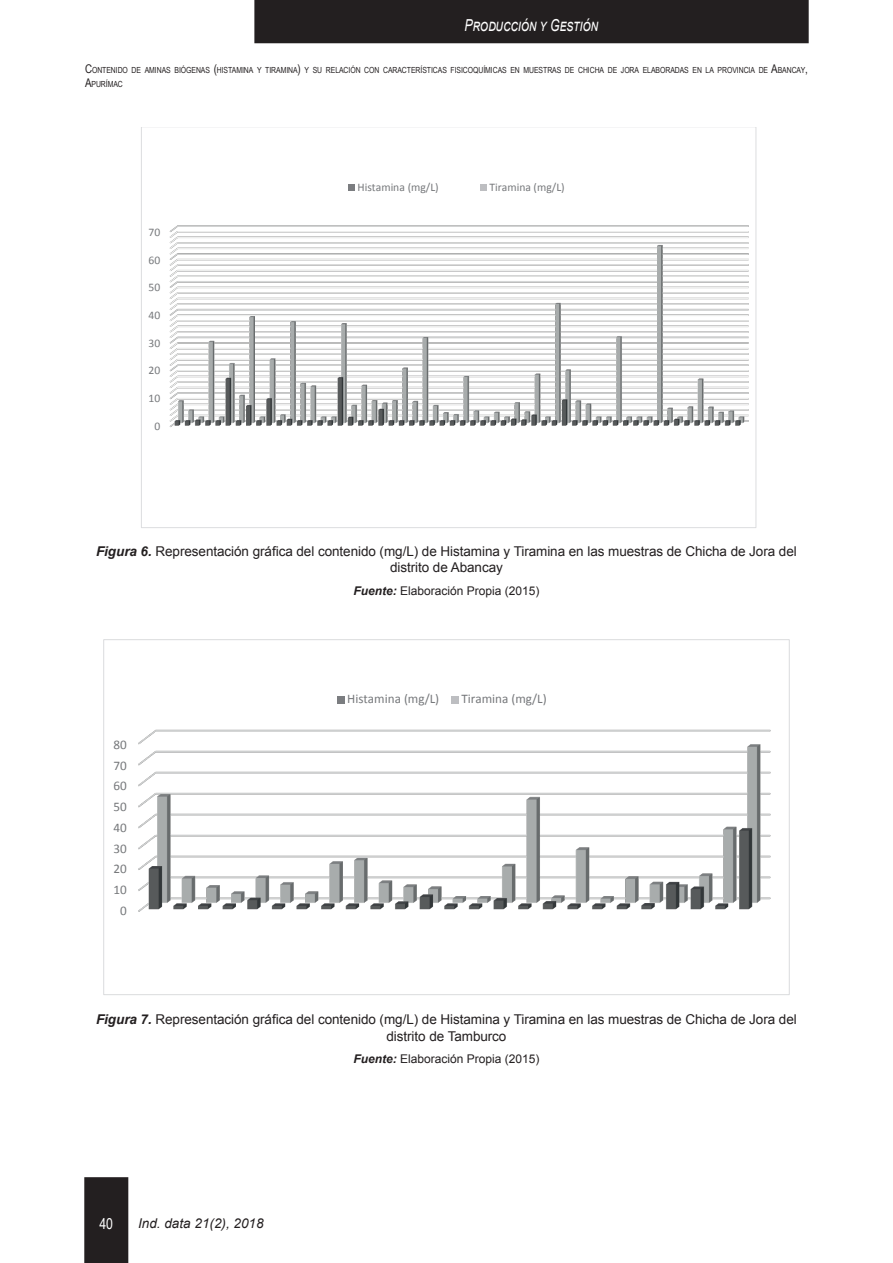
<style>
.page{position:relative;width:893px;height:1263px;background:#fff}
.page>*{position:absolute;margin:0;border:0;box-sizing:border-box;transform-origin:0 0}
.t1{font:italic 16.5px "Arial";color:#fff;scale:.75 1}
.t2{font:15px "Arial Narrow";color:#fff}
.t3{font:13.5px/16.2px "Arial";letter-spacing:-.005em;color:#231f20;text-align:center}
.t4{font:italic 13.5px "Arial";color:#231f20}
.t5{font:13.2px "Calibri";color:#76787b}
.t6{font:12px "Arial";color:#231f20}
.t7{font:11.55px "Calibri";color:#76787b}
.t8{font:8.4px/14.4px "Arial Narrow";letter-spacing:-.005em;color:#231f20}
.s1{font-size:12px}
.s2{font-weight:700;font-style:italic}
</style>
<div class="page">
<div style="left:84px;top:1177px;width:44px;height:86px;background:#231f20"></div>
<div style="left:254px;top:0;width:555px;height:43px;background:#231f20"></div>
<svg style="left:141px;top:128px;width:615px;height:400px"></svg>
<img style="left:138px;top:729px;width:633px;height:183px">
<div style="left:337px;top:696px;width:7px;height:7px;background:#7b7d80"></div>
<div style="left:451px;top:696px;width:7px;height:7px;background:#bdbec1"></div>
<p class="t1" style="left:465px;top:14px;width:179px">Producción y Gestión</p>
<p class="t8" style="left:85px;top:62px;width:724px"><span class="s1">C</span>ONTENIDO DE AMINAS BIÓGENAS <span class="s1">(</span>HISTAMINA Y TIRAMINA<span class="s1">)</span> Y SU RELACIÓN CON CARACTERÍSTICAS FISICOQUÍMICAS EN MUESTRAS DE CHICHA DE JORA ELABORADAS EN LA PROVINCIA DE <span class="s1">A</span>BANCAY<span class="s1">,<br>A</span>PURÍMAC</p>
<p class="t7" style="left:149px;top:224px;width:13px">70</p>
<p class="t7" style="left:149px;top:252px;width:13px">60</p>
<p class="t7" style="left:149px;top:280px;width:13px">50</p>
<p class="t7" style="left:149px;top:307px;width:13px">40</p>
<p class="t7" style="left:149px;top:335px;width:13px">30</p>
<p class="t7" style="left:149px;top:363px;width:13px">20</p>
<p class="t7" style="left:149px;top:390px;width:13px">10</p>
<p class="t7" style="left:154px;top:418px;width:7px">0</p>
<p class="t7" style="left:358px;top:179px;width:83px">Histamina (mg/L)</p>
<p class="t7" style="left:490px;top:179px;width:77px">Tiramina (mg/L)</p>
<p class="t3" style="left:96px;top:543px;width:702px"><span class="s2">Figura 6.</span> Representación gráfica del contenido (mg/L) de Histamina y Tiramina en las muestras de Chicha de Jora del distrito de Abancay</p>
<p class="t6" style="left:353px;top:582px;width:188px"><span class="s2">Fuente:</span> Elaboración Propia (2015)</p>
<p class="t5" style="left:114px;top:735px;width:15px">80</p>
<p class="t5" style="left:114px;top:756px;width:15px">70</p>
<p class="t5" style="left:114px;top:777px;width:15px">60</p>
<p class="t5" style="left:114px;top:797px;width:15px">50</p>
<p class="t5" style="left:114px;top:818px;width:15px">40</p>
<p class="t5" style="left:114px;top:839px;width:15px">30</p>
<p class="t5" style="left:114px;top:860px;width:15px">20</p>
<p class="t5" style="left:114px;top:881px;width:15px">10</p>
<p class="t5" style="left:120px;top:901px;width:8px">0</p>
<p class="t5" style="left:347px;top:690px;width:93px">Histamina (mg/L)</p>
<p class="t5" style="left:461px;top:690px;width:87px">Tiramina (mg/L)</p>
<p class="t3" style="left:96px;top:1011px;width:702px"><span class="s2">Figura 7.</span> Representación gráfica del contenido (mg/L) de Histamina y Tiramina en las muestras de Chicha de Jora del distrito de Tamburco</p>
<p class="t6" style="left:353px;top:1050px;width:188px"><span class="s2">Fuente:</span> Elaboración Propia (2015)</p>
<p class="t2" style="left:99px;top:1213px;width:15px">40</p>
<p class="t4" style="left:138px;top:1215px;width:127px">Ind. data 21(2), 2018</p>
</div>
